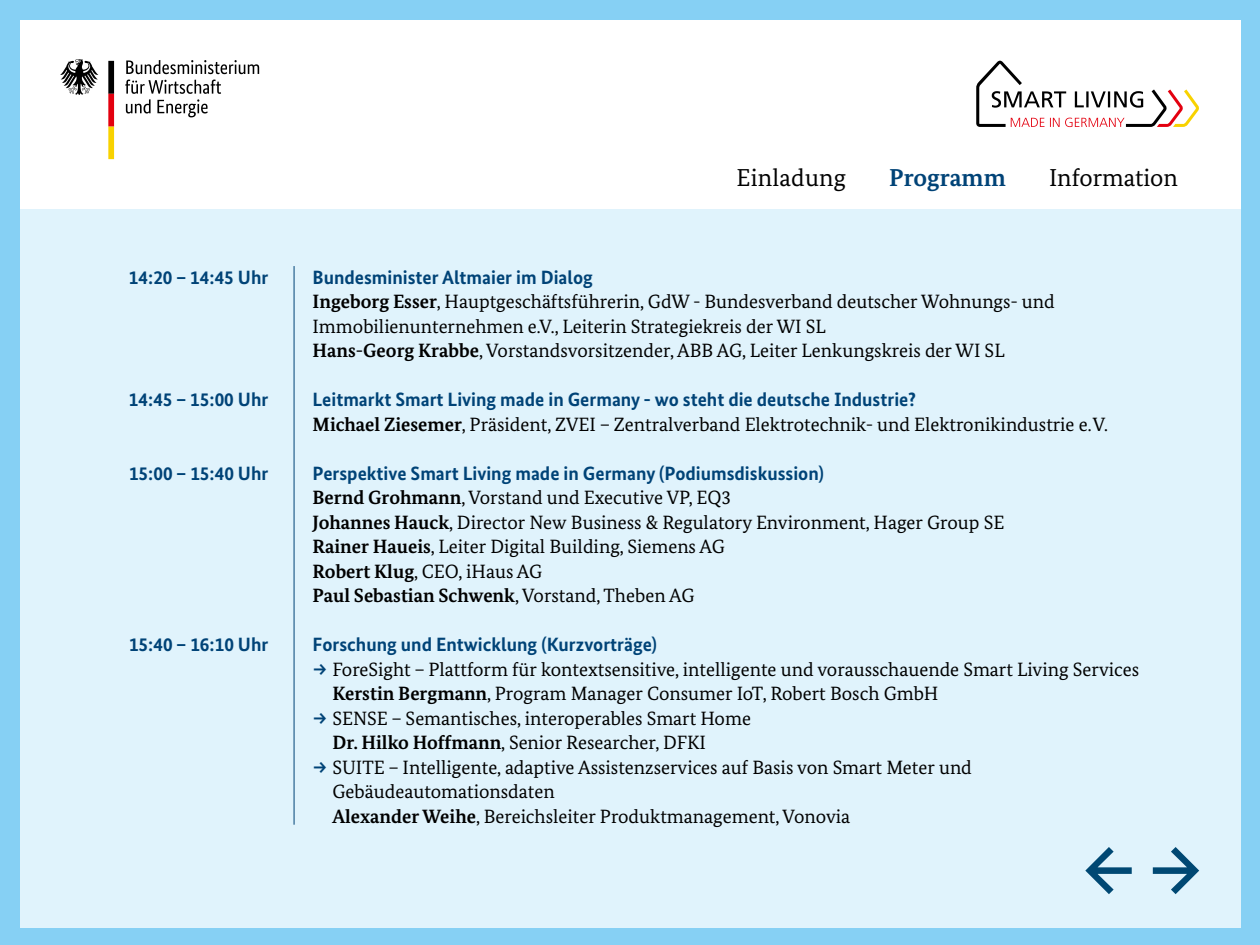
<style>
.page{position:relative;width:1260px;height:945px;background:#fff}
.page>*{position:absolute;margin:0;border:0;box-sizing:border-box;transform-origin:0 0}
.t1{font:24.5px "Bundes Serif";color:#000}
.t2{font:700 24.5px "Bundes Serif";color:#004377}
.t3{font:19.25px/24.5px "Bundes Serif";color:#000}
.t4{font:700 19.25px "Bundes Sans";color:#004377}
.s1{font-weight:700}
</style>
<div class="page">
<div style="left:0;top:0;width:1260px;height:945px;background:linear-gradient(to right,#86d0f4,#87d0f4)"></div>
<div style="left:20px;top:198px;width:1220px;height:730px;background:#e0f3fc"></div>
<div style="left:20px;top:20px;width:1220px;height:188px;background:#fff"></div>
<svg style="left:125px;top:60px;width:135px;height:58px"></svg>
<svg style="left:60px;top:59px;width:39px;height:36px"></svg>
<svg style="left:108px;top:60px;width:7px;height:100px"></svg>
<svg style="left:976px;top:60px;width:223px;height:67px"></svg>
<hr style="left:294px;top:266px;width:1px;height:559px;background:#004377">
<svg style="left:1153px;top:847px;width:46px;height:47px"></svg>
<svg style="left:1085px;top:847px;width:47px;height:47px"></svg>
<p class="t1" style="left:737px;top:162px;width:111px">Einladung</p>
<p class="t2" style="left:889px;top:162px;width:118px">Programm</p>
<p class="t1" style="left:1049px;top:162px;width:130px">Information</p>
<p class="t4" style="left:129px;top:265px;width:141px">14:20 – 14:45 Uhr</p>
<p class="t4" style="left:313px;top:265px;width:282px">Bundesminister Altmaier im Dialog</p>
<p class="t3" style="left:313px;top:289px;width:744px"><span class="s1">Ingeborg Esser</span>, Hauptgeschäftsführerin, GdW - Bundesverband deutscher Wohnungs- und<br>Immobilienunternehmen e.V., Leiterin Strategiekreis der WI SL<br><span class="s1">Hans-Georg Krabbe</span>, Vorstandsvorsitzender, ABB AG, Leiter Lenkungskreis der WI SL</p>
<p class="t4" style="left:129px;top:388px;width:141px">14:45 – 15:00 Uhr</p>
<p class="t4" style="left:313px;top:388px;width:605px">Leitmarkt Smart Living made in Germany - wo steht die deutsche Industrie?</p>
<p class="t3" style="left:313px;top:411px;width:797px"><span class="s1">Michael Ziesemer</span>, Präsident, ZVEI – Zentralverband Elektrotechnik- und Elektronikindustrie e.V.</p>
<p class="t4" style="left:129px;top:461px;width:141px">15:00 – 15:40 Uhr</p>
<p class="t4" style="left:313px;top:461px;width:513px">Perspektive Smart Living made in Germany (Podiumsdiskussion)</p>
<p class="t3" style="left:313px;top:485px;width:693px"><span class="s1">Bernd Grohmann</span>, Vorstand und Executive VP, EQ3<br><span class="s1">Johannes Hauck</span>, Director New Business &amp; Regulatory Environment, Hager Group SE <span class="s1">Rainer Haueis</span>, Leiter Digital Building, Siemens AG<br><span class="s1">Robert Klug</span>, CEO, iHaus AG<br><span class="s1">Paul Sebastian Schwenk</span>, Vorstand, Theben AG</p>
<p class="t4" style="left:129px;top:633px;width:141px">15:40 – 16:10 Uhr</p>
<p class="t4" style="left:313px;top:633px;width:346px">Forschung und Entwicklung (Kurzvorträge)</p>
<p class="t3" style="left:332px;top:656px;width:808px">ForeSight – Plattform für kontextsensitive, intelligente und vorausschauende Smart Living Services <span class="s1">Kerstin Bergmann</span>, Program Manager Consumer IoT, Robert Bosch GmbH<br>SENSE – Semantisches, interoperables Smart Home<br><span class="s1">Dr. Hilko Hoffmann</span>, Senior Researcher, DFKI<br>SUITE – Intelligente, adaptive Assistenzservices auf Basis von Smart Meter und Gebäudeautomationsdaten<br><span class="s1">Alexander Weihe</span>, Bereichsleiter Produktmanagement, Vonovia</p>
</div>
